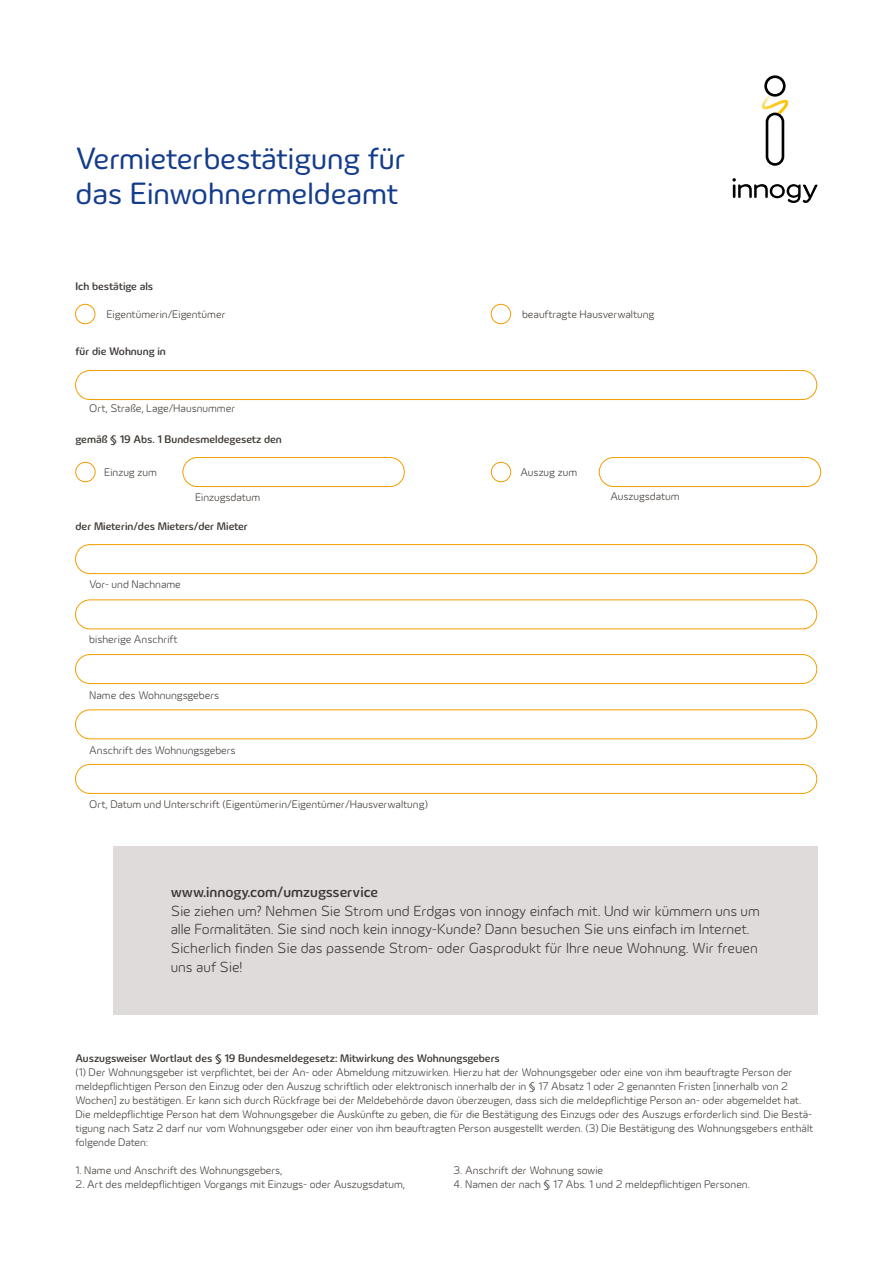
<style>
.page{position:relative;width:893px;height:1263px;background:#fff}
.page>*{position:absolute;margin:0;border:0;box-sizing:border-box;transform-origin:0 0}
.t1{font:31.5px/34.7px "Innogy";color:#143c8c}
.t2{font:300 15px/18.8px "Innogy";color:#3c3734}
.t3{font:500 15px "Innogy";color:#3c3734}
.t4{font:300 11.25px/14.1px "Innogy";color:#3c3732}
.t5{font:500 11.25px "Innogy";color:#3c3732}
.t6{font:500 11.25px "Innogy";color:#3c3734}
</style>
<div class="page">
<div style="left:75px;top:304px;width:20px;height:20px;border:1px solid #f59b00;border-radius:50%"></div>
<div style="left:75px;top:462px;width:21px;height:20px;border:1px solid #f59b00;border-radius:50%"></div>
<div style="left:491px;top:304px;width:20px;height:20px;border:1px solid #f59b00;border-radius:50%"></div>
<svg style="left:732px;top:178px;width:85px;height:25px"></svg>
<svg style="left:762px;top:75px;width:26px;height:91px"></svg>
<div style="left:113px;top:846px;width:704px;height:168px;background:#dedbda"></div>
<div style="left:75px;top:370px;width:742px;height:30px;border:1px solid #f59c00;border-radius:15px"></div>
<div style="left:183px;top:457px;width:222px;height:30px;border:1px solid #f59c00;border-radius:15px"></div>
<div style="left:599px;top:457px;width:222px;height:30px;border:1px solid #f59c00;border-radius:15px"></div>
<div style="left:491px;top:462px;width:20px;height:20px;border:1px solid #f59b00;border-radius:50%"></div>
<div style="left:75px;top:544px;width:742px;height:30px;border:1px solid #f59c00;border-radius:15px"></div>
<div style="left:75px;top:599px;width:742px;height:30px;border:1px solid #f59c00;border-radius:15px"></div>
<div style="left:75px;top:654px;width:742px;height:30px;border:1px solid #f59c00;border-radius:15px"></div>
<div style="left:75px;top:709px;width:742px;height:30px;border:1px solid #f59c00;border-radius:15px"></div>
<div style="left:75px;top:764px;width:742px;height:30px;border:1px solid #f59c00;border-radius:15px"></div>
<h1 class="t1" style="left:75px;top:143px;width:332px">Vermieterbestätigung für das Einwohnermeldeamt</h1>
<p class="t6" style="left:75px;top:279px;width:79px">Ich bestätige als</p>
<p class="t4" style="left:106px;top:308px;width:121px">Eigentümerin/Eigentümer</p>
<p class="t6" style="left:75px;top:345px;width:92px">für die Wohnung in</p>
<p class="t4" style="left:89px;top:402px;width:148px">Ort, Straße, Lage/Hausnummer</p>
<p class="t5" style="left:75px;top:433px;width:208px">gemäß § 19 Abs. 1 Bundesmeldegesetz den</p>
<p class="t4" style="left:104px;top:466px;width:54px">Einzug zum</p>
<p class="t4" style="left:195px;top:490px;width:67px">Einzugsdatum</p>
<p class="t5" style="left:75px;top:520px;width:174px">der Mieterin/des Mieters/der Mieter</p>
<p class="t4" style="left:89px;top:578px;width:93px">Vor- und Nachname</p>
<p class="t4" style="left:89px;top:633px;width:90px">bisherige Anschrift</p>
<p class="t4" style="left:89px;top:688px;width:131px">Name des Wohnungsgebers</p>
<p class="t4" style="left:89px;top:743px;width:148px">Anschrift des Wohnungsgebers</p>
<p class="t4" style="left:89px;top:798px;width:340px">Ort, Datum und Unterschrift (Eigentümerin/Eigentümer/Hausverwaltung)</p>
<p class="t4" style="left:522px;top:308px;width:134px">beauftragte Hausverwaltung</p>
<p class="t4" style="left:521px;top:466px;width:58px">Auszug zum</p>
<p class="t4" style="left:610px;top:490px;width:71px">Auszugsdatum</p>
<h2 class="t3" style="left:171px;top:883px;width:209px">www.innogy.com/umzugsservice</h2>
<p class="t2" style="left:171px;top:902px;width:590px">Sie ziehen um? Nehmen Sie Strom und Erdgas von innogy einfach mit. Und wir kümmern uns um alle Formalitäten. Sie sind noch kein innogy-Kunde? Dann besuchen Sie uns einfach im Internet.<br>Sicherlich finden Sie das passende Strom- oder Gasprodukt für Ihre neue Wohnung. Wir freuen uns auf Sie!</p>
<p class="t5" style="left:75px;top:1051px;width:426px">Auszugsweiser Wortlaut des § 19 Bundesmeldegesetz: Mitwirkung des Wohnungsgebers</p>
<p class="t4" style="left:75px;top:1065px;width:739px">(1) Der Wohnungsgeber ist verpflichtet, bei der An- oder Abmeldung mitzuwirken. Hierzu hat der Wohnungsgeber oder eine von ihm beauftragte Person der meldepflichtigen Person den Einzug oder den Auszug schriftlich oder elektronisch innerhalb der in § 17 Absatz 1 oder 2 genannten Fristen [innerhalb von 2<br>Wochen] zu bestätigen. Er kann sich durch Rückfrage bei der Meldebehörde davon überzeugen, dass sich die meldepflichtige Person an- oder abgemeldet hat.<br>Die meldepflichtige Person hat dem Wohnungsgeber die Auskünfte zu geben, die für die Bestätigung des Einzugs oder des Auszugs erforderlich sind. Die Bestä&shy;tigung nach Satz 2 darf nur vom Wohnungsgeber oder einer von ihm beauftragten Person ausgestellt werden. (3) Die Bestätigung des Wohnungsgebers enthält folgende Daten:</p>
<p class="t4" style="left:75px;top:1164px;width:208px">1. Name und Anschrift des Wohnungsgebers,</p>
<p class="t4" style="left:453px;top:1164px;width:151px">3. Anschrift der Wohnung sowie</p>
<p class="t4" style="left:75px;top:1178px;width:331px">2. Art des meldepflichtigen Vorgangs mit Einzugs- oder Auszugsdatum,</p>
<p class="t4" style="left:453px;top:1178px;width:298px">4. Namen der nach § 17 Abs. 1 und 2 meldepflichtigen Personen.</p>
</div>
